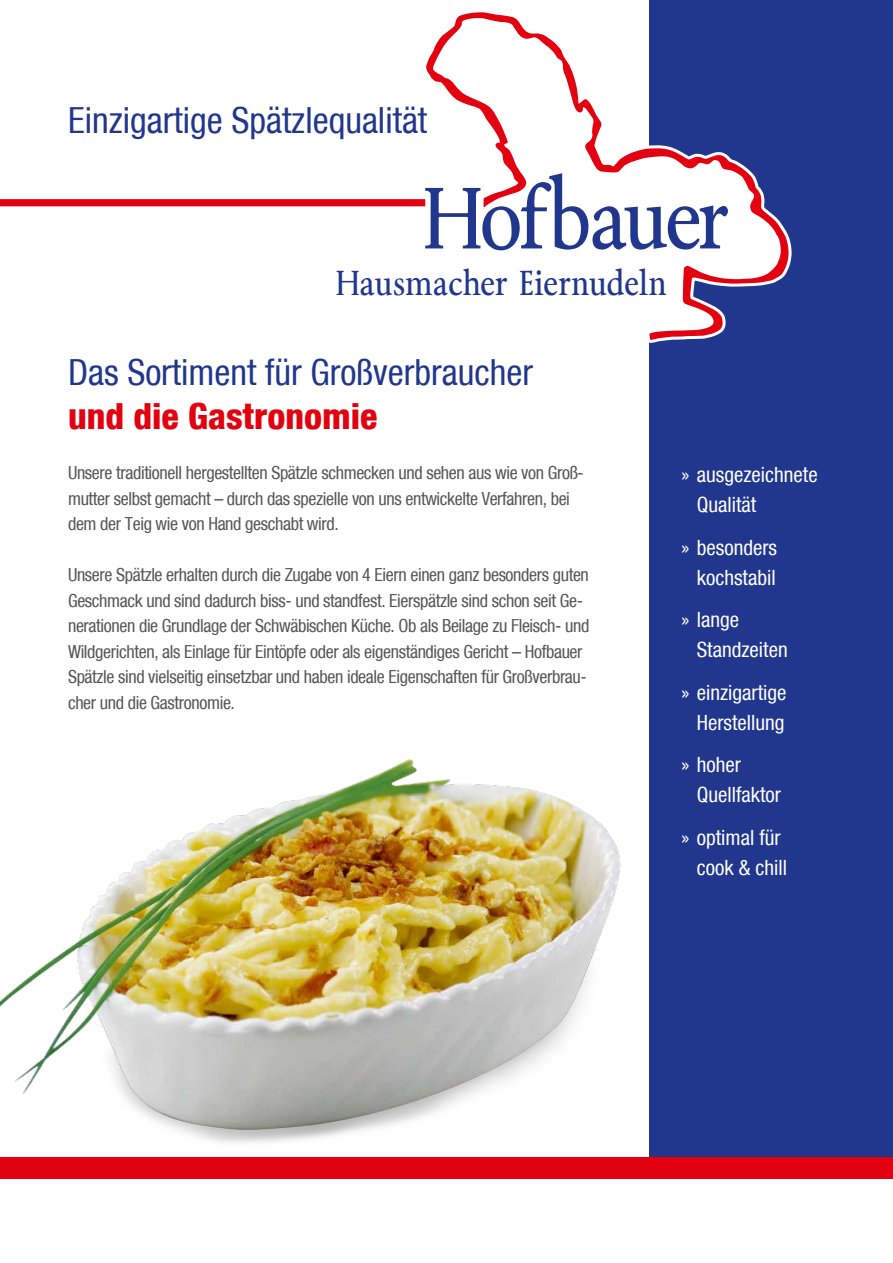
<style>
.page{position:relative;width:893px;height:1263px;background:#fff}
.page>*{position:absolute;margin:0;border:0;box-sizing:border-box;transform-origin:0 0}
.t1{font:condensed 36px "Helvetica Neue";color:#21378d}
.t2{font:800 condensed 36px "Helvetica Neue";color:#e3000f}
.t3{font:32.25px "Byington";letter-spacing:.01em;color:#21378d;scale:.88 1}
.t4{font:condensed 21px/30.2px "Helvetica Neue";color:#fff}
.t5{font:condensed 18px/25.5px "Helvetica Neue";letter-spacing:-.02em;color:#565656}
</style>
<div class="page">
<div style="left:650px;top:0;width:243px;height:1167px;background:#21378d"></div>
<div style="left:0;top:1157px;width:893px;height:21px;background:#e3000f"></div>
<div style="left:0;top:199px;width:425px;height:7px;background:#e3000f"></div>
<svg style="left:421px;top:0;width:371px;height:385px"></svg>
<svg style="left:425px;top:173px;width:303px;height:77px"></svg>
<img style="left:0;top:689px;width:689px;height:490px">
<h1 class="t1" style="left:68px;top:99px;width:361px">Einzigartige Spätzlequalität</h1>
<h2 class="t3" style="left:336px;top:264px;width:377px">Hausmacher Eiernudeln</h2>
<h1 class="t1" style="left:68px;top:352px;width:467px">Das Sortiment für Großverbraucher</h1>
<h1 class="t2" style="left:68px;top:393px;width:311px">und die Gastronomie</h1>
<p class="t5" style="left:68px;top:460px;width:517px">Unsere traditionell hergestellten Spätzle schmecken und sehen aus wie von Groß&shy;mutter selbst gemacht – durch das spezielle von uns entwickelte Verfahren, bei dem der Teig wie von Hand geschabt wird.</p>
<p class="t5" style="left:68px;top:562px;width:523px">Unsere Spätzle erhalten durch die Zugabe von 4 Eiern einen ganz besonders guten Geschmack und sind dadurch biss- und standfest. Eierspätzle sind schon seit Ge&shy;nerationen die Grundlage der Schwäbischen Küche. Ob als Beilage zu Fleisch- und Wildgerichten, als Einlage für Eintöpfe oder als eigenständiges Gericht – Hofbauer Spätzle sind vielseitig einsetzbar und haben ideale Eigenschaften für Großverbrau&shy;cher und die Gastronomie.</p>
<p class="t4" style="left:697px;top:460px;width:122px;text-indent:-15px">» ausgezeichnete<br>Qualität</p>
<p class="t4" style="left:681px;top:532px;width:97px;text-align:right">» besonders kochstabil</p>
<p class="t4" style="left:697px;top:605px;width:92px;text-indent:-15px">» lange<br>Standzeiten</p>
<p class="t4" style="left:681px;top:677px;width:107px;text-align:right">» einzigartige<br>Herstellung</p>
<p class="t4" style="left:697px;top:750px;width:86px;text-indent:-15px">» hoher<br>Quellfaktor</p>
<p class="t4" style="left:681px;top:822px;width:107px;text-align:right">» optimal für cook &amp; chill</p>
</div>
